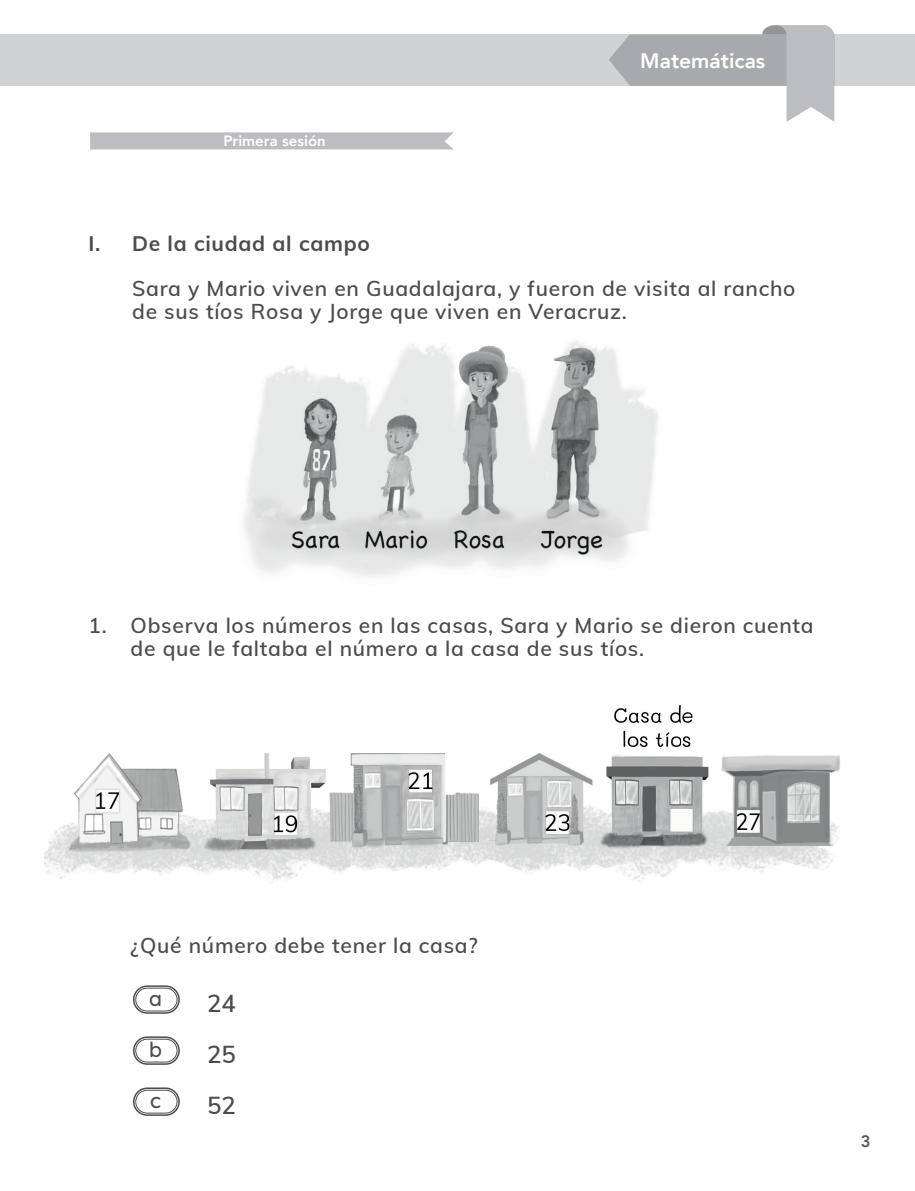
<style>
.page{position:relative;width:915px;height:1191px;background:#fff}
.page>*{position:absolute;margin:0;border:0;box-sizing:border-box;transform-origin:0 0}
.t1{font:600 24px "Muli";color:#4b4c4d}
.t2{font:600 21px/22.5px "Muli";letter-spacing:.035em;color:#4b4c4d}
.t3{font:700 21px "Muli";letter-spacing:.035em;color:#4b4c4d}
.t4{font:800 21px "Avenir";color:#fff}
.t5{font:500 21px "Quicksand";color:#4b4c4d}
.t6{font:800 18px "Avenir";color:#fff}
.t7{font:800 16.5px "Avenir";color:#57585a}
.t8{font:800 15px "Avenir";color:#fff}
</style>
<div class="page">
<div style="left:133px;top:985px;width:47px;height:28px;border:2px solid #4b4c4d;border-radius:13px"></div>
<div style="left:135px;top:988px;width:42px;height:23px;border:1px solid #4b4c4d;border-radius:11px"></div>
<div style="left:133px;top:1036px;width:47px;height:28px;border:2px solid #4b4c4d;border-radius:13px"></div>
<div style="left:135px;top:1039px;width:42px;height:23px;border:1px solid #4b4c4d;border-radius:11px"></div>
<div style="left:133px;top:1087px;width:47px;height:28px;border:2px solid #4b4c4d;border-radius:13px"></div>
<div style="left:135px;top:1090px;width:42px;height:23px;border:1px solid #4b4c4d;border-radius:11px"></div>
<img style="left:243px;top:341px;width:415px;height:236px">
<img style="left:45px;top:705px;width:795px;height:178px">
<div style="left:0;top:34px;width:914px;height:52px;background:#d1d2d4"></div>
<svg style="left:609px;top:25px;width:225px;height:97px"></svg>
<svg style="left:90px;top:132px;width:363px;height:17px;background:#bebfc2"></svg>
<p class="t8" style="left:223px;top:129px;width:104px">Primera sesión</p>
<p class="t4" style="left:640px;top:44px;width:126px">Matemáticas</p>
<p class="t6" style="left:670px;top:48px;width:109px">Matemáticas</p>
<p class="t3" style="left:89px;top:228px;width:283px">I. De la ciudad al campo</p>
<p class="t2" style="left:132px;top:276px;width:664px">Sara y Mario viven en Guadalajara, y fueron de visita al rancho de sus tíos Rosa y Jorge que viven en Veracruz.</p>
<p class="t2" style="left:131px;top:613px;width:684px;text-indent:-42px">1. Observa los números en las casas, Sara y Mario se dieron cuenta de que le faltaba el número a la casa de sus tíos.</p>
<p class="t2" style="left:131px;top:933px;width:348px">¿Qué número debe tener la casa?</p>
<p class="t5" style="left:149px;top:981px;width:14px">a</p>
<p class="t1" style="left:207px;top:985px;width:30px">24</p>
<p class="t5" style="left:149px;top:1032px;width:14px">b</p>
<p class="t1" style="left:207px;top:1036px;width:30px">25</p>
<p class="t5" style="left:150px;top:1083px;width:12px">c</p>
<p class="t1" style="left:207px;top:1087px;width:30px">52</p>
<p class="t7" style="left:860px;top:1128px;width:11px">3</p>
</div>
